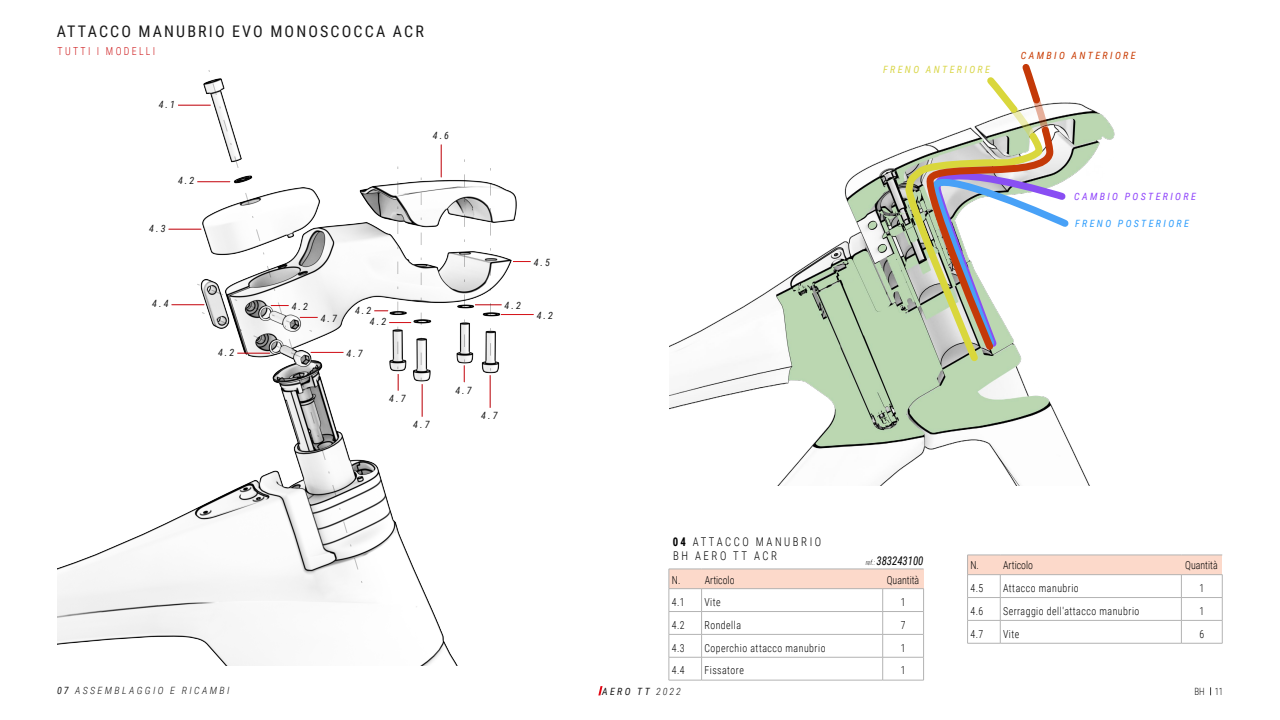
<style>
.page{position:relative;width:1280px;height:720px;background:#fff}
.page>*{position:absolute;margin:0;border:0;box-sizing:border-box;transform-origin:0 0}
.t1{font:16px "Roboto Condensed";letter-spacing:.135em;color:#1a1a1a}
.t2{font:300 12px/14px "Roboto Condensed";letter-spacing:.235em;color:#000;scale:.9 1}
.t3{font:italic 12px "Roboto Condensed";color:#000;scale:.9 1}
.t4{font:300 11px "Roboto Condensed";letter-spacing:.05em;color:#000;scale:.9 1}
.t5{font:300 11px "Roboto Condensed";color:#000;scale:.9 1}
.t6{font:300 11px "Roboto Condensed";letter-spacing:.235em;color:#cd1719;scale:.9 1}
.t7{font:italic 10px "Roboto Condensed";letter-spacing:.235em;color:#1a1a1a}
.t8{font:italic 300 10px "Roboto Condensed";letter-spacing:.235em;color:#1a1a1a}
.t9{font:italic 10px "Roboto Condensed";letter-spacing:.235em;color:#8f44fb}
.t10{font:italic 10px "Roboto Condensed";letter-spacing:.235em;color:#2e9dfc}
.t11{font:italic 10px "Roboto Condensed";letter-spacing:.235em;color:#c93d05}
.t12{font:italic 10px "Roboto Condensed";letter-spacing:.235em;color:#d9d64a}
.t13{font:300 10px "Roboto Condensed";color:#1a1a1a;scale:.9 1}
.s1{font-weight:700}
.s2{font-weight:300;font-size:7px}
.s3{font-weight:400}
.s4{font-weight:300}
</style>
<div class="page">
<svg style="left:598px;top:686px;width:5px;height:9px"></svg>
<div style="left:669px;top:569px;width:255px;height:20px;background:#fcd9ca"></div>
<hr style="left:669px;top:611px;width:33px;height:1px;background:#b3b3b3">
<hr style="left:702px;top:611px;width:181px;height:1px;background:#b3b3b3">
<hr style="left:883px;top:611px;width:41px;height:1px;background:#b3b3b3">
<hr style="left:669px;top:634px;width:33px;height:1px;background:#b3b3b3">
<hr style="left:702px;top:634px;width:181px;height:1px;background:#b3b3b3">
<hr style="left:883px;top:634px;width:41px;height:1px;background:#b3b3b3">
<hr style="left:669px;top:657px;width:33px;height:1px;background:#b3b3b3">
<hr style="left:702px;top:657px;width:181px;height:1px;background:#b3b3b3">
<svg style="left:701px;top:589px;width:1px;height:91px"></svg>
<hr style="left:883px;top:657px;width:41px;height:1px;background:#b3b3b3">
<svg style="left:883px;top:589px;width:1px;height:91px"></svg>
<hr style="left:669px;top:680px;width:33px;height:1px;background:#b3b3b3">
<hr style="left:702px;top:680px;width:181px;height:1px;background:#b3b3b3">
<hr style="left:883px;top:680px;width:41px;height:1px;background:#b3b3b3">
<hr style="left:669px;top:569px;width:33px;height:1px;background:#b3b3b3">
<svg style="left:669px;top:569px;width:1px;height:111px"></svg>
<hr style="left:702px;top:569px;width:181px;height:1px;background:#b3b3b3">
<hr style="left:883px;top:569px;width:41px;height:1px;background:#b3b3b3">
<hr style="left:669px;top:588px;width:33px;height:1px;background:#b3b3b3">
<hr style="left:702px;top:588px;width:181px;height:1px;background:#b3b3b3">
<hr style="left:883px;top:588px;width:41px;height:1px;background:#b3b3b3">
<svg style="left:923px;top:589px;width:1px;height:91px"></svg>
<div style="left:968px;top:555px;width:254px;height:20px;background:#fcd9ca"></div>
<hr style="left:967px;top:597px;width:33px;height:1px;background:#b3b3b3">
<hr style="left:1000px;top:597px;width:181px;height:1px;background:#b3b3b3">
<hr style="left:1181px;top:597px;width:41px;height:1px;background:#b3b3b3">
<hr style="left:967px;top:620px;width:33px;height:1px;background:#b3b3b3">
<hr style="left:1000px;top:620px;width:181px;height:1px;background:#b3b3b3">
<svg style="left:1000px;top:575px;width:1px;height:68px"></svg>
<hr style="left:1181px;top:620px;width:41px;height:1px;background:#b3b3b3">
<svg style="left:1181px;top:575px;width:1px;height:68px"></svg>
<hr style="left:967px;top:643px;width:33px;height:1px;background:#b3b3b3">
<hr style="left:1000px;top:643px;width:181px;height:1px;background:#b3b3b3">
<hr style="left:1181px;top:643px;width:41px;height:1px;background:#b3b3b3">
<hr style="left:967px;top:555px;width:33px;height:1px;background:#b3b3b3">
<svg style="left:967px;top:556px;width:1px;height:87px"></svg>
<hr style="left:1000px;top:555px;width:181px;height:1px;background:#b3b3b3">
<hr style="left:1181px;top:555px;width:41px;height:1px;background:#b3b3b3">
<hr style="left:967px;top:574px;width:33px;height:1px;background:#b3b3b3">
<hr style="left:1000px;top:574px;width:181px;height:1px;background:#b3b3b3">
<hr style="left:1181px;top:574px;width:41px;height:1px;background:#b3b3b3">
<svg style="left:1222px;top:575px;width:1px;height:68px"></svg>
<img style="left:670px;top:102px;width:445px;height:384px">
<img style="left:57px;top:82px;width:476px;height:584px">
<hr style="left:490px;top:375px;width:1px;height:33px;background:#d61017">
<hr style="left:422px;top:384px;width:1px;height:33px;background:#d61017">
<hr style="left:172px;top:305px;width:32px;height:1px;background:#d61017">
<hr style="left:178px;top:105px;width:33px;height:1px;background:#d61017">
<hr style="left:197px;top:182px;width:33px;height:1px;background:#d61017">
<hr style="left:169px;top:229px;width:32px;height:1px;background:#d61017">
<hr style="left:501px;top:314px;width:33px;height:1px;background:#d61017">
<svg style="left:513px;top:261px;width:18px;height:1px"></svg>
<hr style="left:441px;top:145px;width:1px;height:32px;background:#d61017">
<svg style="left:205px;top:70px;width:158px;height:514px"></svg>
<svg style="left:187px;top:279px;width:131px;height:87px"></svg>
<svg style="left:475px;top:158px;width:27px;height:213px"></svg>
<svg style="left:464px;top:149px;width:1px;height:233px"></svg>
<svg style="left:421px;top:168px;width:1px;height:212px"></svg>
<svg style="left:374px;top:157px;width:37px;height:234px"></svg>
<svg style="left:899px;top:64px;width:173px;height:301px"></svg>
<h1 class="t1" style="left:57px;top:20px;width:369px">ATTACCO MANUBRIO EVO MONOSCOCCA ACR</h1>
<p class="t6" style="left:58px;top:43px;width:110px">TUTTI I MODELLI</p>
<p class="t7" style="left:159px;top:97px;width:18px">4.1</p>
<p class="t7" style="left:178px;top:174px;width:18px">4.2</p>
<p class="t7" style="left:149px;top:221px;width:18px">4.3</p>
<p class="t7" style="left:152px;top:297px;width:18px">4.4</p>
<p class="t7" style="left:218px;top:345px;width:18px">4.2</p>
<p class="t7" style="left:433px;top:129px;width:18px">4.6</p>
<p class="t7" style="left:534px;top:255px;width:18px">4.5</p>
<p class="t7" style="left:292px;top:299px;width:18px">4.2</p>
<p class="t7" style="left:505px;top:299px;width:18px">4.2</p>
<p class="t7" style="left:355px;top:303px;width:18px">4.2</p>
<p class="t7" style="left:321px;top:311px;width:18px">4.7</p>
<p class="t7" style="left:370px;top:315px;width:18px">4.2</p>
<p class="t7" style="left:346px;top:346px;width:18px">4.7</p>
<p class="t7" style="left:389px;top:392px;width:18px">4.7</p>
<p class="t7" style="left:413px;top:418px;width:18px">4.7</p>
<p class="t7" style="left:455px;top:383px;width:18px">4.7</p>
<p class="t7" style="left:481px;top:409px;width:18px">4.7</p>
<p class="t7" style="left:537px;top:308px;width:18px">4.2</p>
<p class="t12" style="left:883px;top:62px;width:108px">FRENO ANTERIORE</p>
<p class="t11" style="left:1021px;top:48px;width:116px">CAMBIO ANTERIORE</p>
<p class="t9" style="left:1074px;top:189px;width:123px">CAMBIO POSTERIORE</p>
<p class="t10" style="left:1075px;top:217px;width:115px">FRENO POSTERIORE</p>
<p class="t2" style="left:673px;top:535px;width:166px"><span class="s1">04</span> ATTACCO MANUBRIO<br>BH AERO TT ACR</p>
<p class="t4" style="left:672px;top:594px;width:16px">4.1</p>
<p class="t4" style="left:704px;top:594px;width:20px">Vite</p>
<p class="t4" style="left:901px;top:594px;width:7px">1</p>
<p class="t4" style="left:672px;top:617px;width:16px">4.2</p>
<p class="t4" style="left:704px;top:617px;width:42px">Rondella</p>
<p class="t4" style="left:901px;top:617px;width:7px">7</p>
<p class="t4" style="left:672px;top:640px;width:16px">4.3</p>
<p class="t4" style="left:704px;top:640px;width:136px">Coperchio attacco manubrio</p>
<p class="t4" style="left:901px;top:640px;width:7px">1</p>
<p class="t4" style="left:672px;top:663px;width:16px">4.4</p>
<p class="t4" style="left:704px;top:663px;width:45px">Fissatore</p>
<p class="t4" style="left:901px;top:663px;width:7px">1</p>
<p class="t3" style="left:866px;top:552px;width:66px"><span class="s2">ref.:</span> 383243100</p>
<p class="t5" style="left:672px;top:572px;width:71px">N. Articolo</p>
<p class="t5" style="left:887px;top:572px;width:38px">Quantità</p>
<p class="t5" style="left:970px;top:558px;width:71px">N. Articolo</p>
<p class="t5" style="left:1185px;top:558px;width:38px">Quantità</p>
<p class="t4" style="left:970px;top:580px;width:16px">4.5</p>
<p class="t4" style="left:1003px;top:580px;width:86px">Attacco manubrio</p>
<p class="t4" style="left:1199px;top:580px;width:7px">1</p>
<p class="t4" style="left:970px;top:603px;width:16px">4.6</p>
<p class="t4" style="left:1003px;top:603px;width:153px">Serraggio dell'attacco manubrio</p>
<p class="t4" style="left:1199px;top:603px;width:7px">1</p>
<p class="t4" style="left:970px;top:626px;width:16px">4.7</p>
<p class="t4" style="left:1003px;top:626px;width:20px">Vite</p>
<p class="t4" style="left:1199px;top:626px;width:7px">6</p>
<p class="t8" style="left:57px;top:684px;width:174px"><span class="s3">07</span> ASSEMBLAGGIO E RICAMBI</p>
<p class="t7" style="left:602px;top:685px;width:81px">AERO TT <span class="s4">2022</span></p>
<p class="t13" style="left:1194px;top:685px;width:34px">BH 11</p>
</div>
